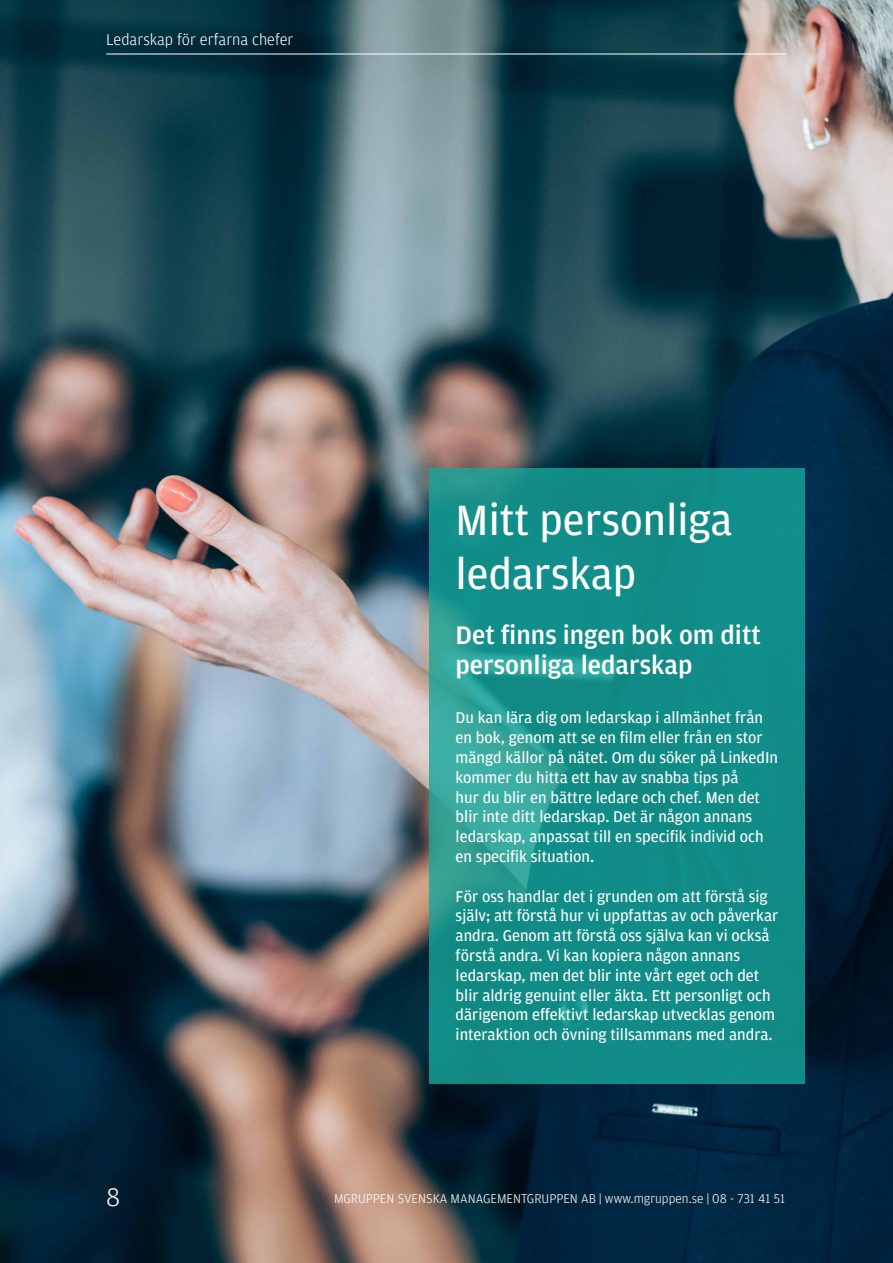
<style>
.page{position:relative;width:893px;height:1263px;background:#fff}
.page>*{position:absolute;margin:0;border:0;box-sizing:border-box;transform-origin:0 0}
.Rubrik_stor{font:45px/54px "Amplitude";color:#fff}
.Rubrik_stycke{font:500 27px/30px "Amplitude";color:#fff}
.t1{font:300 27px "Amplitude";color:#fff}
.Ingress_bröd{font:16.5px/19.8px "Amplitude";color:#fff}
.t2{font:300 16.5px "Amplitude";color:#fff}
.t3{font:300 13.5px "Amplitude";color:#fff}
</style>
<div class="page">
<img style="left:0;top:0;width:893px;height:1263px">
<hr style="left:106px;top:54px;width:681px;height:1px;background:#fff">
<svg style="left:429px;top:468px;width:376px;height:615px;background:#158f89"></svg>
<p class="t2" style="left:106px;top:30px;width:189px">Ledarskap för erfarna chefer</p>
<p class="Rubrik_stor" style="left:456px;top:493px;width:278px">Mitt personliga ledarskap</p>
<p class="Rubrik_stycke" style="left:456px;top:620px;width:307px">Det finns ingen bok om ditt personliga ledarskap</p>
<p class="Ingress_bröd" style="left:456px;top:708px;width:324px">Du kan lära dig om ledarskap i allmänhet från en bok, genom att se en film eller från en stor mängd källor på nätet. Om du söker på LinkedIn kommer du hitta ett hav av snabba tips på<br>hur du blir en bättre ledare och chef. Men det blir inte ditt ledarskap. Det är någon annans ledarskap, anpassat till en specifik individ och en specifik situation.</p>
<p class="Ingress_bröd" style="left:456px;top:886px;width:324px">För oss handlar det i grunden om att förstå sig själv; att förstå hur vi uppfattas av och påverkar andra. Genom att förstå oss själva kan vi också förstå andra. Vi kan kopiera någon annans ledarskap, men det blir inte vårt eget och det blir aldrig genuint eller äkta. Ett personligt och därigenom effektivt ledarskap utvecklas genom interaktion och övning tillsammans med andra.</p>
<h2 class="t1" style="left:106px;top:1182px;width:16px">8</h2>
<p class="t3" style="left:334px;top:1191px;width:453px">MGRUPPEN SVENSKA MANAGEMENTGRUPPEN AB | www.mgruppen.se | 08 - 731 41 51</p>
</div>
